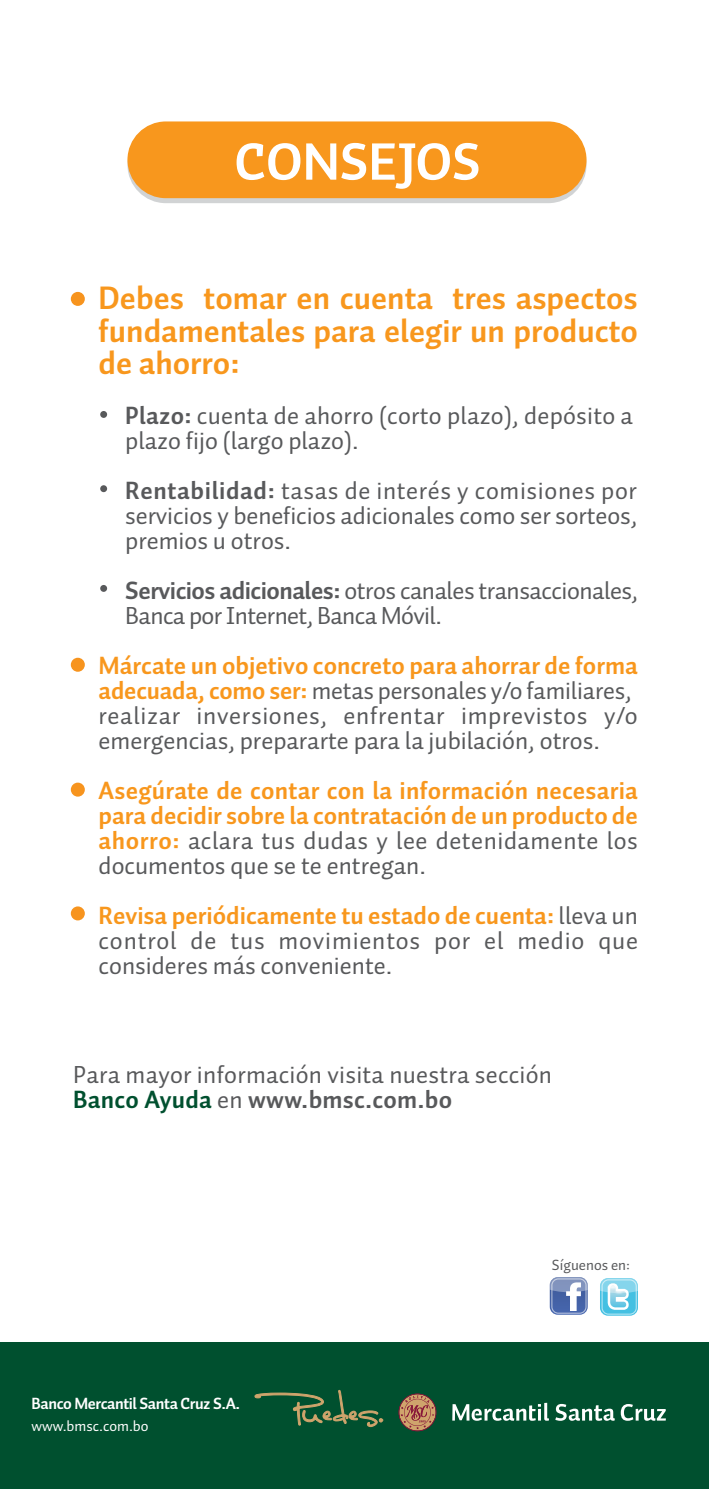
<style>
.page{position:relative;width:709px;height:1489px;background:#fff}
.page>*{position:absolute;margin:0;border:0;box-sizing:border-box;transform-origin:0 0}
.t1{font:700 52.5px "Auto 1";color:#fff}
.t2{font:700 32.5px/32.5px "Auto 1";color:#f8971d;text-align:justify}
.t3{font:25px/25px "Auto 1";color:#58595b}
.t4{font:700 25px/25px "Auto 1";color:#f8971d;text-align:justify}
.t5{font:25px/25px "Auto 1";letter-spacing:-.02em;color:#58595b}
.t6{font:700 16.25px "Auto 1";letter-spacing:-.025em;color:#fff}
.t7{font:15px "Auto 1";color:#fff}
.t8{font:15px "Auto 1";color:#58595b}
.s1{font-weight:700}
.s2{font-weight:700;color:#f8971d}
.s3{font-weight:400;color:#58595b}
.s4{font-weight:700;color:#00502f}
</style>
<div class="page">
<div style="left:0;top:1342px;width:709px;height:146px;background:#00502f"></div>
<svg style="left:127px;top:126px;width:459px;height:77px;background:#d2d0cc"></svg>
<div style="left:127px;top:121px;width:459px;height:77px;background:#f8971d;border-radius:38px"></div>
<svg style="left:452px;top:1402px;width:97px;height:18px"></svg>
<svg style="left:555px;top:1403px;width:111px;height:17px"></svg>
<svg style="left:398px;top:1393px;width:38px;height:37px"></svg>
<svg style="left:254px;top:1389px;width:129px;height:39px"></svg>
<img style="left:549px;top:1277px;width:89px;height:39px">
<svg style="left:600px;top:1277px;width:38px;height:32px"></svg>
<div style="left:71px;top:292px;width:14px;height:14px;background:#f7941e;border-radius:50%"></div>
<div style="left:100px;top:411px;width:7px;height:7px;background:#58595b;border-radius:50%"></div>
<div style="left:71px;top:657px;width:14px;height:14px;background:#f7941e;border-radius:50%"></div>
<div style="left:71px;top:782px;width:14px;height:14px;background:#f7941e;border-radius:50%"></div>
<div style="left:71px;top:906px;width:14px;height:14px;background:#f7941e;border-radius:50%"></div>
<div style="left:100px;top:485px;width:7px;height:7px;background:#58595b;border-radius:50%"></div>
<div style="left:100px;top:585px;width:7px;height:7px;background:#58595b;border-radius:50%"></div>
<h1 class="t1" style="left:234px;top:128px;width:248px">CONSEJOS</h1>
<h2 class="t2" style="left:99px;top:281px;width:541px">Debes tomar en cuenta tres aspectos fundamentales para elegir un producto de ahorro:</h2>
<p class="t3" style="left:125px;top:402px;width:509px"><span class="s1">Plazo:</span> cuenta de ahorro (corto plazo), depósito a plazo fijo (largo plazo).</p>
<p class="t3" style="left:125px;top:477px;width:513px;text-align:justify"><span class="s1">Rentabilidad:</span> tasas de interés y comisiones por servicios y beneficios adicionales como ser sorteos, premios u otros.</p>
<p class="t5" style="left:125px;top:577px;width:514px"><span class="s1">Servicios adicionales:</span> otros canales transaccionales,<br>Banca por Internet, Banca Móvil.</p>
<p class="t3" style="left:99px;top:652px;width:541px"><span class="s2">Márcate un objetivo concreto para ahorrar de forma adecuada, como ser:</span> metas personales y/o familiares, realizar inversiones, enfrentar imprevistos y/o emergencias, prepararte para la jubilación, otros.</p>
<p class="t4" style="left:99px;top:777px;width:541px">Asegúrate de contar con la información necesaria para decidir sobre la contratación de un producto de ahorro: <span class="s3">aclara tus dudas y lee detenidamente los documentos que se te entregan.</span></p>
<p class="t3" style="left:99px;top:902px;width:541px;text-align:justify"><span class="s2">Revisa periódicamente tu estado de cuenta:</span> lleva un control de tus movimientos por el medio que consideres más conveniente.</p>
<p class="t3" style="left:73px;top:1061px;width:480px">Para mayor información visita nuestra sección<br><span class="s4">Banco Ayuda</span> en <span class="s1">www.bmsc.com.bo</span></p>
<p class="t6" style="left:31px;top:1393px;width:210px">Banco Mercantil Santa Cruz S.A.</p>
<p class="t7" style="left:31px;top:1416px;width:119px">www.bmsc.com.bo</p>
<p class="t8" style="left:552px;top:1255px;width:80px">Síguenos en:</p>
</div>
